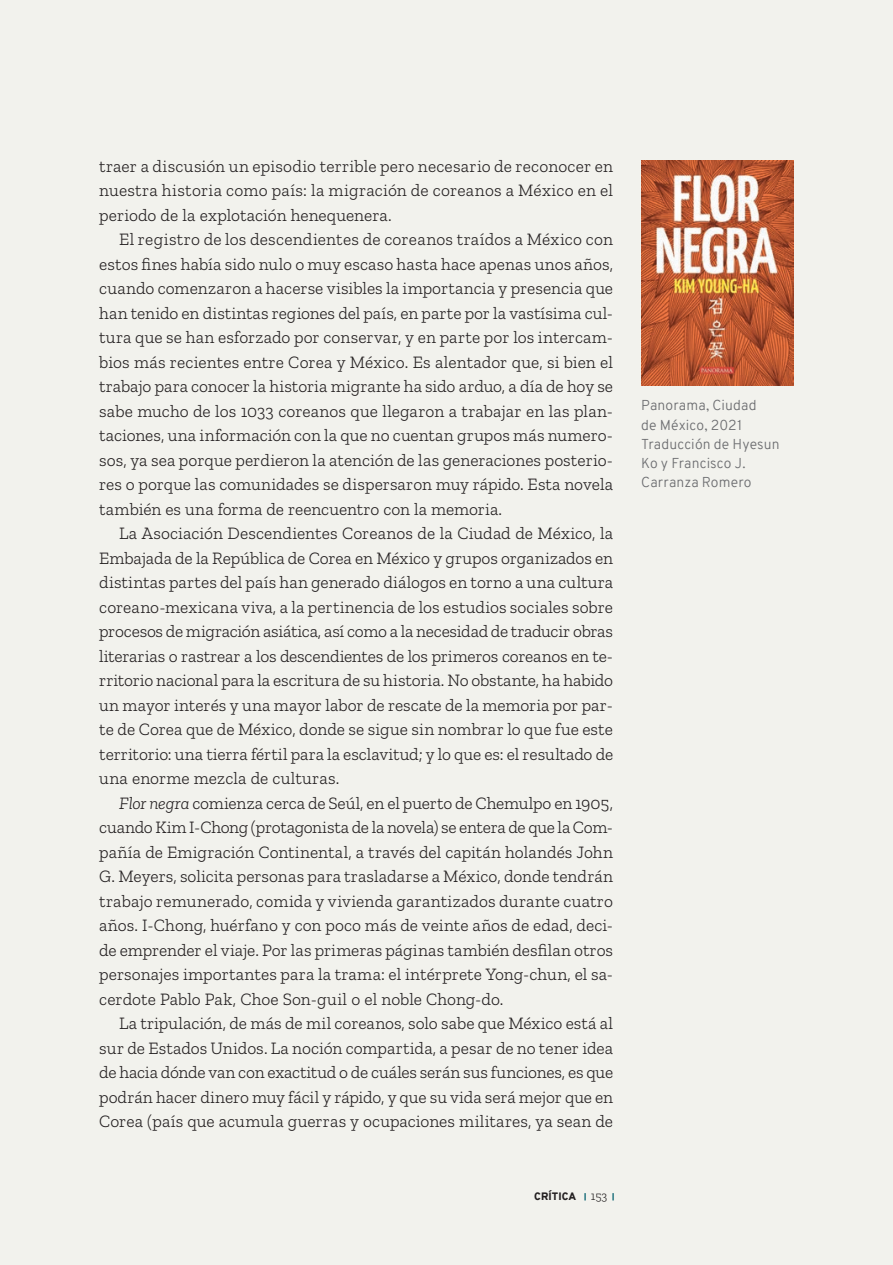
<style>
.page{position:relative;width:893px;height:1265px;background:#f2f2ed}
.page>*{position:absolute;margin:0;border:0;box-sizing:border-box;transform-origin:0 0}
.Cuerpo_del_texto{font:300 17.5px/24.5px "Zilla Slab";color:#231f20;text-align:justify}
.Reseña_ficha_pág__iz{font:300 14px/19.2px "Overpass";letter-spacing:.015em;color:#6c6d70}
.t1{font:900 10.5px "Overpass";letter-spacing:.01em;color:#231f20}
.s1{font-style:italic}
.s2{font-family:"Zilla Slab";font-weight:300;font-size:12.25px}
</style>
<div class="page">
<svg style="left:584px;top:1193px;width:2px;height:7px"></svg>
<svg style="left:612px;top:1193px;width:2px;height:7px"></svg>
<img style="left:641px;top:160px;width:153px;height:226px">
<p class="Cuerpo_del_texto" style="left:99px;top:154px;width:515px">traer a discusión un episodio terrible pero necesario de reconocer en nuestra historia como país: la migración de coreanos a México en el periodo de la explotación henequenera.</p>
<p class="Cuerpo_del_texto" style="left:99px;top:227px;width:515px;text-indent:20px">El registro de los descendientes de coreanos traídos a México con estos fines había sido nulo o muy escaso hasta hace apenas unos años, cuando comenzaron a hacerse visibles la importancia y presencia que han tenido en distintas regiones del país, en parte por la vastísima cul&shy;tura que se han esforzado por conservar, y en parte por los intercam&shy;bios más recientes entre Corea y México. Es alentador que, si bien el trabajo para conocer la historia migrante ha sido arduo, a día de hoy se sabe mucho de los 1033 coreanos que llegaron a trabajar en las plan&shy;taciones, una información con la que no cuentan grupos más numero&shy;sos, ya sea porque perdieron la atención de las generaciones posterio&shy;res o porque las comunidades se dispersaron muy rápido. Esta novela también es una forma de reencuentro con la memoria.</p>
<p class="Cuerpo_del_texto" style="left:99px;top:521px;width:515px;text-indent:20px">La Asociación Descendientes Coreanos de la Ciudad de México, la Embajada de la República de Corea en México y grupos organizados en distintas partes del país han generado diálogos en torno a una cultura coreano-mexicana viva, a la pertinencia de los estudios sociales sobre procesos de migración asiática, así como a la necesidad de traducir obras literarias o rastrear a los descendientes de los primeros coreanos en te&shy;rritorio nacional para la escritura de su historia. No obstante, ha habido un mayor interés y una mayor labor de rescate de la memoria por par&shy;te de Corea que de México, donde se sigue sin nombrar lo que fue este territorio: una tierra fértil para la esclavitud; y lo que es: el resultado de una enorme mezcla de culturas.</p>
<p class="Cuerpo_del_texto" style="left:99px;top:791px;width:515px;text-indent:20px"><span class="s1">Flor negra</span> comienza cerca de Seúl, en el puerto de Chemulpo en 1905, cuando Kim I-Chong (protagonista de la novela) se entera de que la Com&shy;pañía de Emigración Continental, a través del capitán holandés John G. Meyers, solicita personas para trasladarse a México, donde tendrán trabajo remunerado, comida y vivienda garantizados durante cuatro años. I-Chong, huérfano y con poco más de veinte años de edad, deci&shy;de emprender el viaje. Por las primeras páginas también desfilan otros personajes importantes para la trama: el intérprete Yong-chun, el sa&shy;cerdote Pablo Pak, Choe Son-guil o el noble Chong-do.</p>
<p class="Cuerpo_del_texto" style="left:99px;top:1011px;width:515px;text-indent:20px">La tripulación, de más de mil coreanos, solo sabe que México está al sur de Estados Unidos. La noción compartida, a pesar de no tener idea de hacia dónde van con exactitud o de cuáles serán sus funciones, es que podrán hacer dinero muy fácil y rápido, y que su vida será mejor que en Corea (país que acumula guerras y ocupaciones militares, ya sean de</p>
<p class="t1" style="left:534px;top:1189px;width:75px">CRÍTICA <span class="s2">153</span></p>
<p class="Reseña_ficha_pág__iz" style="left:641px;top:396px;width:117px">Panorama, Ciudad de México, 2021</p>
<p class="Reseña_ficha_pág__iz" style="left:641px;top:434px;width:140px">Traducción de Hyesun<br>Ko y Francisco J.<br>Carranza Romero</p>
</div>
